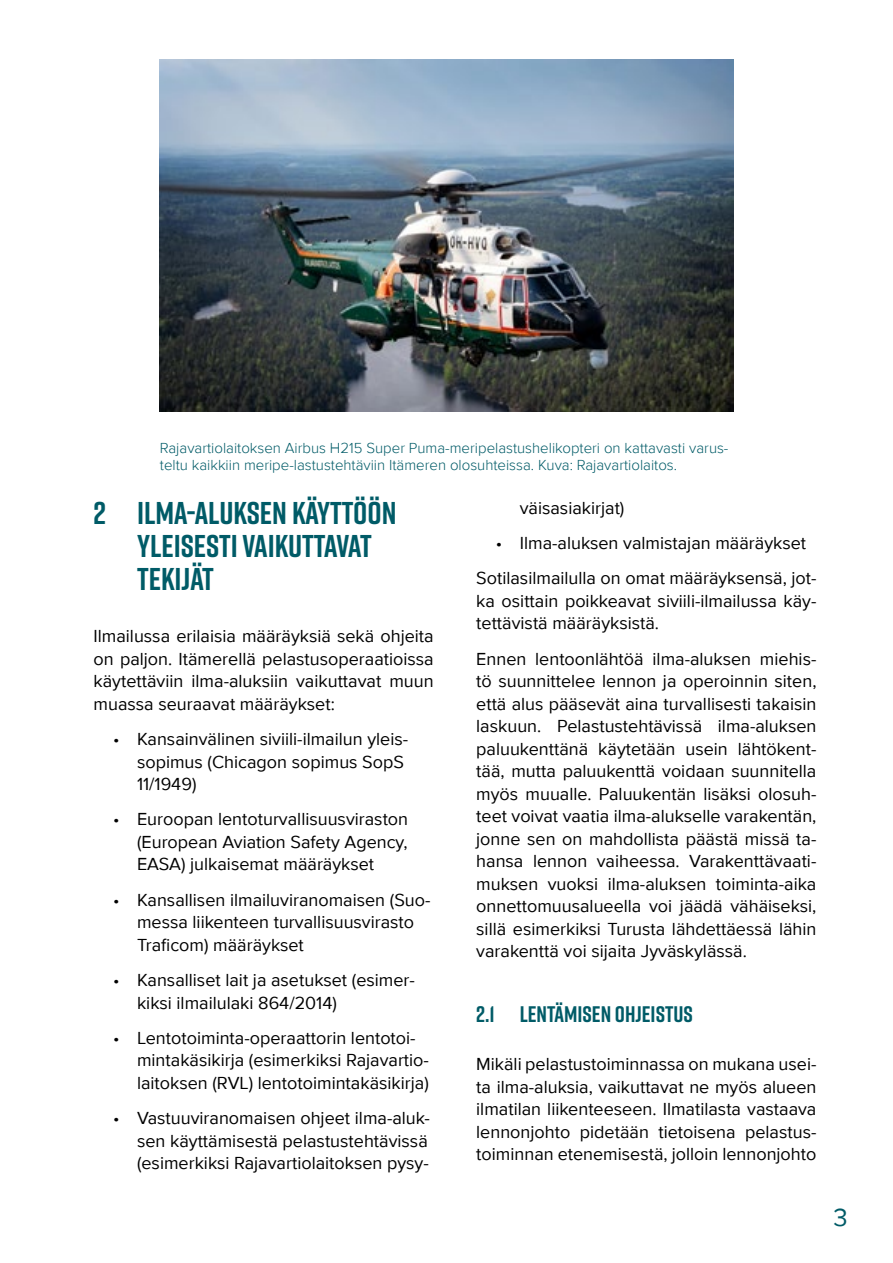
<style>
.page{position:relative;width:893px;height:1263px;background:#fff}
.page>*{position:absolute;margin:0;border:0;box-sizing:border-box;transform-origin:0 0}
.Otsikko_2{font:700 31.5px/33px "Rift";color:#005b67}
.t1{font:25.5px "Proxima Nova A";color:#005b67}
.Otsikko_3{font:700 22.5px "Rift";color:#005b67}
.Luettelo_leipäteksti{font:18px/22.5px "Proxima Nova";color:#000;text-align:justify}
.t2{font:300 15px/16.5px "Proxima Nova";color:#005b67}
</style>
<div class="page">
<img style="left:160px;top:60px;width:573px;height:352px">
<p class="t2" style="left:160px;top:439px;width:570px">Rajavartiolaitoksen Airbus H215 Super Puma-meripelastushelikopteri on kattavasti varus&shy;teltu kaikkiin meripe-lastustehtäviin Itämeren olosuhteissa. Kuva: Rajavartiolaitos.</p>
<h2 class="Otsikko_2" style="left:137px;top:496px;width:261px;text-indent:-43px">2 ILMA-ALUKSEN KÄYTTÖÖN<br>YLEISESTI VAIKUTTAVAT<br>TEKIJÄT</h2>
<p class="Luettelo_leipäteksti" style="left:94px;top:624px;width:342px">Ilmailussa erilaisia määräyksiä sekä ohjeita on paljon. Itämerellä pelastusoperaatioissa käytettäviin ilma-aluksiin vaikuttavat muun muassa seuraavat määräykset:</p>
<p class="Luettelo_leipäteksti" style="left:137px;top:727px;width:273px;text-align:left;text-indent:-24px">• Kansainvälinen siviili-ilmailun yleis&shy;sopimus (Chicagon sopimus SopS<br>11/1949)</p>
<p class="Luettelo_leipäteksti" style="left:137px;top:807px;width:273px;text-indent:-24px">• Euroopan lentoturvallisuusviraston (European Aviation Safety Agency, EASA) julkaisemat määräykset</p>
<p class="Luettelo_leipäteksti" style="left:137px;top:888px;width:295px;text-align:left;text-indent:-24px">• Kansallisen ilmailuviranomaisen (Suo&shy;messa liikenteen turvallisuusvirasto<br>Traficom) määräykset</p>
<p class="Luettelo_leipäteksti" style="left:137px;top:968px;width:279px;text-indent:-24px">• Kansalliset lait ja asetukset (esimer&shy;kiksi ilmailulaki 864/2014)</p>
<p class="Luettelo_leipäteksti" style="left:137px;top:1026px;width:293px;text-align:left;text-indent:-24px">• Lentotoiminta-operaattorin lentotoi&shy;mintakäsikirja (esimerkiksi Rajavartio&shy;laitoksen (RVL) lentotoimintakäsikirja)</p>
<p class="Luettelo_leipäteksti" style="left:137px;top:1106px;width:294px;text-align:left;text-indent:-24px">• Vastuuviranomaisen ohjeet ilma-aluk&shy;sen käyttämisestä pelastustehtävissä (esimerkiksi Rajavartiolaitoksen pysy-</p>
<p class="Luettelo_leipäteksti" style="left:520px;top:496px;width:106px">väisasiakirjat)</p>
<p class="Luettelo_leipäteksti" style="left:496px;top:531px;width:312px">• Ilma-aluksen valmistajan määräykset</p>
<p class="Luettelo_leipäteksti" style="left:476px;top:566px;width:342px">Sotilasilmailulla on omat määräyksensä, jot&shy;ka osittain poikkeavat siviili-ilmailussa käy&shy;tettävistä määräyksistä.</p>
<p class="Luettelo_leipäteksti" style="left:476px;top:646px;width:342px">Ennen lentoonlähtöä ilma-aluksen miehis&shy;tö suunnittelee lennon ja operoinnin siten, että alus pääsevät aina turvallisesti takaisin laskuun. Pelastustehtävissä ilma-aluksen paluukenttänä käytetään usein lähtökent&shy;tää, mutta paluukenttä voidaan suunnitella myös muualle. Paluukentän lisäksi olosuh&shy;teet voivat vaatia ilma-alukselle varakentän, jonne sen on mahdollista päästä missä ta&shy;hansa lennon vaiheessa. Varakenttävaati&shy;muksen vuoksi ilma-aluksen toiminta-aika onnettomuusalueella voi jäädä vähäiseksi, sillä esimerkiksi Turusta lähdettäessä lähin varakenttä voi sijaita Jyväskylässä.</p>
<h3 class="Otsikko_3" style="left:476px;top:998px;width:218px">2.1 LENTÄMISEN OHJEISTUS</h3>
<p class="Luettelo_leipäteksti" style="left:476px;top:1052px;width:342px">Mikäli pelastustoiminnassa on mukana usei&shy;ta ilma-aluksia, vaikuttavat ne myös alueen ilmatilan liikenteeseen. Ilmatilasta vastaava lennonjohto pidetään tietoisena pelastus&shy;toiminnan etenemisestä, jolloin lennonjohto</p>
<h2 class="t1" style="left:833px;top:1198px;width:16px">3</h2>
</div>
